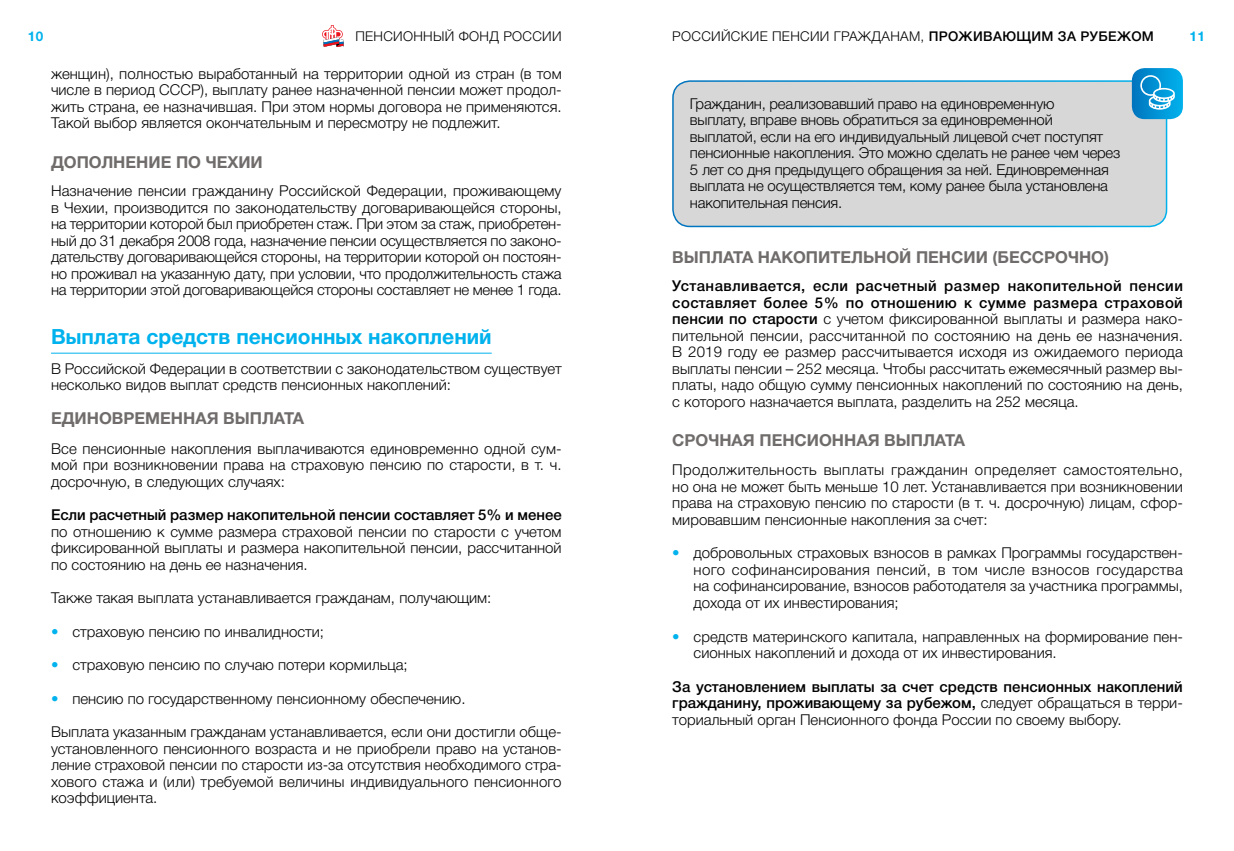
<style>
.page{position:relative;width:1234px;height:851px;background:#fff}
.page>*{position:absolute;margin:0;border:0;box-sizing:border-box;transform-origin:0 0}
.t1{font:700 21px "Helvetica Neue Cyr";color:#00b2ed}
.t2{font:700 16.5px "Helvetica Neue Cyr";color:#6f6c6b}
.t3{font:300 15px/16.5px "Helvetica Neue Cyr";color:#000;text-align:justify}
.t4{font:500 15px/16.5px "Helvetica Neue Cyr";color:#000;text-align:justify}
.t5{font:300 13.5px "Helvetica Neue Cyr";letter-spacing:.025em;color:#000}
.t6{font:700 13.5px "Helvetica Neue Cyr";color:#00b2ed}
.s1{font-weight:500}
.s2{color:#00b2ed}
.s3{font-weight:300}
</style>
<div class="page">
<hr style="left:51px;top:353px;width:440px;height:1px;background:#00b2ed">
<div style="left:672px;top:81px;width:494px;height:145px;background:#d7d7d7;border-radius:17px"></div>
<div style="left:672px;top:80px;width:494px;height:147px;border:2px solid #fff;border-radius:17px"></div>
<div style="left:1131px;top:68px;width:51px;height:51px;background:linear-gradient(to right,#0274bd,#00b1ec);border-radius:13px"></div>
<svg style="left:1139px;top:75px;width:35px;height:35px"></svg>
<svg style="left:322px;top:25px;width:21px;height:22px"></svg>
<p class="t6" style="left:28px;top:31px;width:17px">10</p>
<p class="t5" style="left:355px;top:31px;width:208px">ПЕНСИОННЫЙ ФОНД РОССИИ</p>
<p class="t5" style="left:672px;top:31px;width:483px">РОССИЙСКИЕ ПЕНСИИ ГРАЖДАНАМ, <span class="s1">ПРОЖИВАЮЩИМ ЗА РУБЕЖОМ</span></p>
<p class="t6" style="left:1189px;top:31px;width:17px">11</p>
<p class="t3" style="left:51px;top:67px;width:512px">женщин), полностью выработанный на территории одной из стран (в том числе в период СССР), выплату ранее назначенной пенсии может продол&shy;жить страна, ее назначившая. При этом нормы договора не применяются.<br>Такой выбор является окончательным и пересмотру не подлежит.</p>
<p class="t2" style="left:51px;top:156px;width:213px">ДОПОЛНЕНИЕ ПО ЧЕХИИ</p>
<p class="t3" style="left:51px;top:184px;width:512px">Назначение пенсии гражданину Российской Федерации, проживающему в Чехии, производится по законодательству договаривающейся стороны, на территории которой был приобретен стаж. При этом за стаж, приобретен&shy;ный до 31 декабря 2008 года, назначение пенсии осуществляется по законо&shy;дательству договаривающейся стороны, на территории которой он постоян&shy;но проживал на указанную дату, при условии, что продолжительность стажа на территории этой договаривающейся стороны составляет не менее 1 года.</p>
<h1 class="t1" style="left:51px;top:329px;width:442px">Выплата средств пенсионных накоплений</h1>
<p class="t3" style="left:51px;top:362px;width:512px">В Российской Федерации в соответствии с законодательством существует несколько видов выплат средств пенсионных накоплений:</p>
<p class="t2" style="left:51px;top:412px;width:254px">ЕДИНОВРЕМЕННАЯ ВЫПЛАТА</p>
<p class="t3" style="left:51px;top:442px;width:512px">Все пенсионные накопления выплачиваются единовременно одной сум&shy;мой при возникновении права на страховую пенсию по старости, в т. ч. досрочную, в следующих случаях:</p>
<p class="t4" style="left:51px;top:508px;width:512px">Если расчетный размер накопительной пенсии составляет 5% и менее</p>
<p class="t3" style="left:51px;top:525px;width:512px">по отношению к сумме размера страховой пенсии по старости с учетом фиксированной выплаты и размера накопительной пенсии, рассчитанной по состоянию на день ее назначения.</p>
<p class="t3" style="left:51px;top:591px;width:442px">Также такая выплата устанавливается гражданам, получающим:</p>
<p class="t3" style="left:51px;top:625px;width:274px"><span class="s2">•</span> страховую пенсию по инвалидности;</p>
<p class="t3" style="left:51px;top:658px;width:358px"><span class="s2">•</span> страховую пенсию по случаю потери кормильца;</p>
<p class="t3" style="left:51px;top:692px;width:416px"><span class="s2">•</span> пенсию по государственному пенсионному обеспечению.</p>
<p class="t3" style="left:51px;top:725px;width:512px">Выплата указанным гражданам устанавливается, если они достигли обще&shy;установленного пенсионного возраста и не приобрели право на установ&shy;ление страховой пенсии по старости из-за отсутствия необходимого стра&shy;хового стажа и (или) требуемой величины индивидуального пенсионного коэффициента.</p>
<p class="t3" style="left:689px;top:97px;width:432px;text-align:left">Гражданин, реализовавший право на единовременную<br>выплату, вправе вновь обратиться за единовременной выплатой, если на его индивидуальный лицевой счет поступят пенсионные накопления. Это можно сделать не ранее чем через 5 лет со дня предыдущего обращения за ней. Единовременная выплата не осуществляется тем, кому ранее была установлена накопительная пенсия.</p>
<p class="t2" style="left:672px;top:251px;width:438px">ВЫПЛАТА НАКОПИТЕЛЬНОЙ ПЕНСИИ (БЕССРОЧНО)</p>
<p class="t3" style="left:672px;top:279px;width:512px"><span class="s1">Устанавливается, если расчетный размер накопительной пенсии составляет более 5% по отношению к сумме размера страховой пенсии по старости</span> с учетом фиксированной выплаты и размера нако&shy;пительной пенсии, рассчитанной по состоянию на день ее назначения.<br>В 2019 году ее размер рассчитывается исходя из ожидаемого периода выплаты пенсии – 252 месяца. Чтобы рассчитать ежемесячный размер вы&shy;платы, надо общую сумму пенсионных накоплений по состоянию на день, с которого назначается выплата, разделить на 252 месяца.</p>
<p class="t2" style="left:672px;top:434px;width:294px">СРОЧНАЯ ПЕНСИОННАЯ ВЫПЛАТА</p>
<p class="t3" style="left:672px;top:463px;width:512px">Продолжительность выплаты гражданин определяет самостоятельно, но она не может быть меньше 10 лет. Устанавливается при возникновении права на страховую пенсию по старости (в т. ч. досрочную) лицам, сфор&shy;мировавшим пенсионные накопления за счет:</p>
<p class="t3" style="left:693px;top:546px;width:490px;text-indent:-21px"><span class="s2">•</span> добровольных страховых взносов в рамках Программы государствен&shy;ного софинансирования пенсий, в том числе взносов государства на софинансирование, взносов работодателя за участника программы, дохода от их инвестирования;</p>
<p class="t3" style="left:693px;top:629px;width:490px;text-indent:-21px"><span class="s2">•</span> средств материнского капитала, направленных на формирование пен&shy;сионных накоплений и дохода от их инвестирования.</p>
<p class="t4" style="left:672px;top:679px;width:512px">За установлением выплаты за счет средств пенсионных накоплений гражданину, проживающему за рубежом, <span class="s3">следует обращаться в терри&shy;ториальный орган Пенсионного фонда России по своему выбору.</span></p>
</div>
